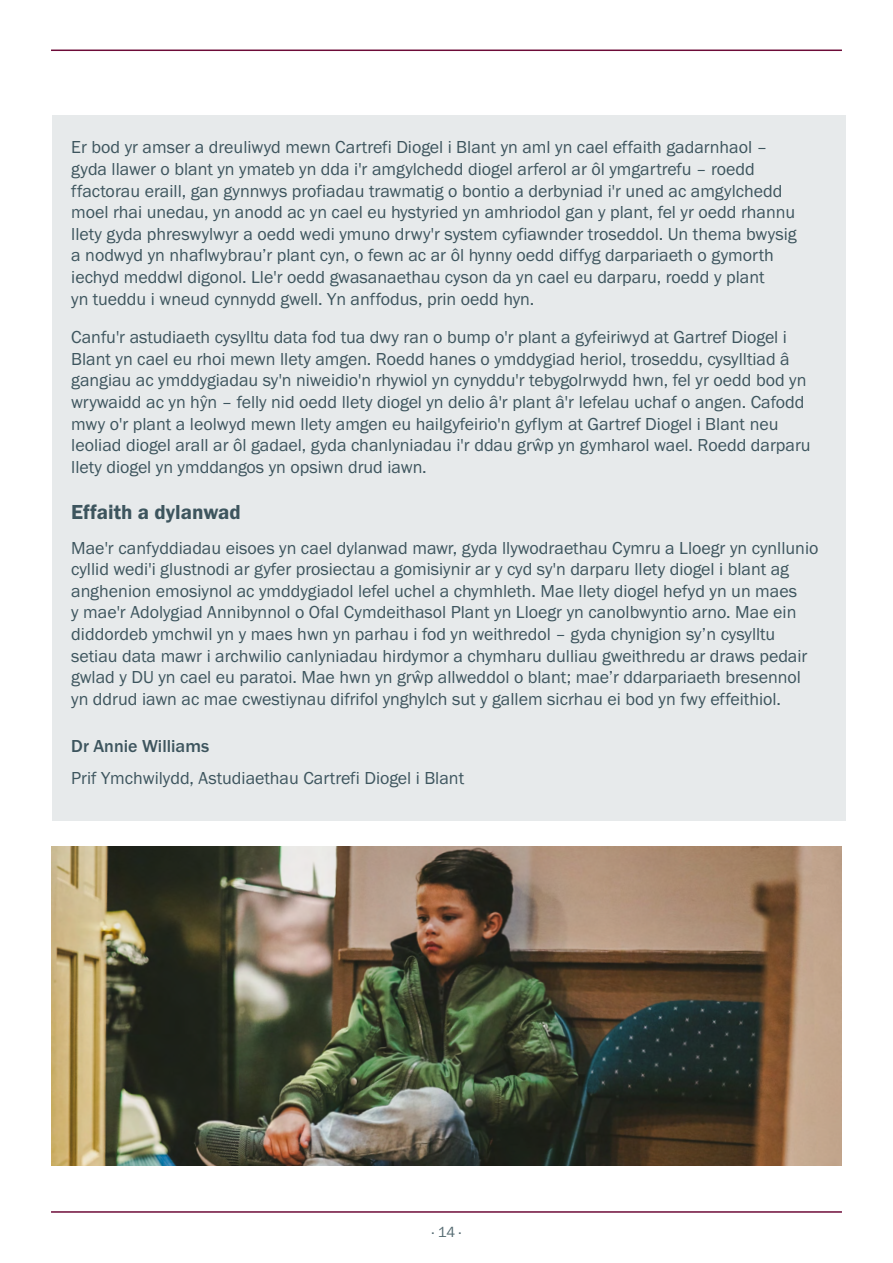
<style>
.page{position:relative;width:893px;height:1263px;background:#fff}
.page>*{position:absolute;margin:0;border:0;box-sizing:border-box;transform-origin:0 0}
.Subheading_2{font:21px "Franklin Gothic URW Dem";color:#3d555e}
.Body_copy{font:18px/21.6px "Franklin Gothic URW Boo";color:#3d555e}
.Name{font:18px "Franklin Gothic URW Boo";color:#3d555e}
.Name-2{font:500 18px "Franklin Gothic URW";color:#3d555e}
.t1{font:15px "Franklin Gothic URW Boo";color:#556b72}
</style>
<div class="page">
<hr style="left:51px;top:50px;width:791px;height:1px;background:#6d0b38">
<hr style="left:51px;top:1211px;width:791px;height:2px;background:#6d0b38">
<div style="left:52px;top:115px;width:793px;height:706px;background:#e7eaeb"></div>
<img style="left:51px;top:846px;width:791px;height:319px">
<p class="Body_copy" style="left:71px;top:136px;width:727px">Er bod yr amser a dreuliwyd mewn Cartrefi Diogel i Blant yn aml yn cael effaith gadarnhaol – gyda llawer o blant yn ymateb yn dda i'r amgylchedd diogel arferol ar ôl ymgartrefu – roedd ffactorau eraill, gan gynnwys profiadau trawmatig o bontio a derbyniad i'r uned ac amgylchedd moel rhai unedau, yn anodd ac yn cael eu hystyried yn amhriodol gan y plant, fel yr oedd rhannu llety gyda phreswylwyr a oedd wedi ymuno drwy'r system cyfiawnder troseddol. Un thema bwysig a nodwyd yn nhaflwybrau’r plant cyn, o fewn ac ar ôl hynny oedd diffyg darpariaeth o gymorth iechyd meddwl digonol. Lle'r oedd gwasanaethau cyson da yn cael eu darparu, roedd y plant<br>yn tueddu i wneud cynnydd gwell. Yn anffodus, prin oedd hyn.</p>
<p class="Body_copy" style="left:71px;top:326px;width:741px">Canfu'r astudiaeth cysylltu data fod tua dwy ran o bump o'r plant a gyfeiriwyd at Gartref Diogel i Blant yn cael eu rhoi mewn llety amgen. Roedd hanes o ymddygiad heriol, troseddu, cysylltiad â gangiau ac ymddygiadau sy'n niweidio'n rhywiol yn cynyddu'r tebygolrwydd hwn, fel yr oedd bod yn wrywaidd ac yn hŷn – felly nid oedd llety diogel yn delio â'r plant â'r lefelau uchaf o angen. Cafodd mwy o'r plant a leolwyd mewn llety amgen eu hailgyfeirio'n gyflym at Gartref Diogel i Blant neu leoliad diogel arall ar ôl gadael, gyda chanlyniadau i'r ddau grŵp yn gymharol wael. Roedd darparu llety diogel yn ymddangos yn opsiwn drud iawn.</p>
<p class="Subheading_2" style="left:71px;top:499px;width:171px">Effaith a dylanwad</p>
<p class="Body_copy" style="left:71px;top:536px;width:749px">Mae'r canfyddiadau eisoes yn cael dylanwad mawr, gyda llywodraethau Cymru a Lloegr yn cynllunio cyllid wedi'i glustnodi ar gyfer prosiectau a gomisiynir ar y cyd sy'n darparu llety diogel i blant ag anghenion emosiynol ac ymddygiadol lefel uchel a chymhleth. Mae llety diogel hefyd yn un maes<br>y mae'r Adolygiad Annibynnol o Ofal Cymdeithasol Plant yn Lloegr yn canolbwyntio arno. Mae ein diddordeb ymchwil yn y maes hwn yn parhau i fod yn weithredol – gyda chynigion sy’n cysylltu setiau data mawr i archwilio canlyniadau hirdymor a chymharu dulliau gweithredu ar draws pedair gwlad y DU yn cael eu paratoi. Mae hwn yn grŵp allweddol o blant; mae’r ddarpariaeth bresennol yn ddrud iawn ac mae cwestiynau difrifol ynghylch sut y gallem sicrhau ei bod yn fwy effeithiol.</p>
<p class="Name-2" style="left:71px;top:735px;width:139px">Dr Annie Williams</p>
<p class="Name" style="left:71px;top:767px;width:395px">Prif Ymchwilydd, Astudiaethau Cartrefi Diogel i Blant</p>
<p class="t1" style="left:432px;top:1222px;width:30px">⋅ 14 ⋅</p>
</div>
